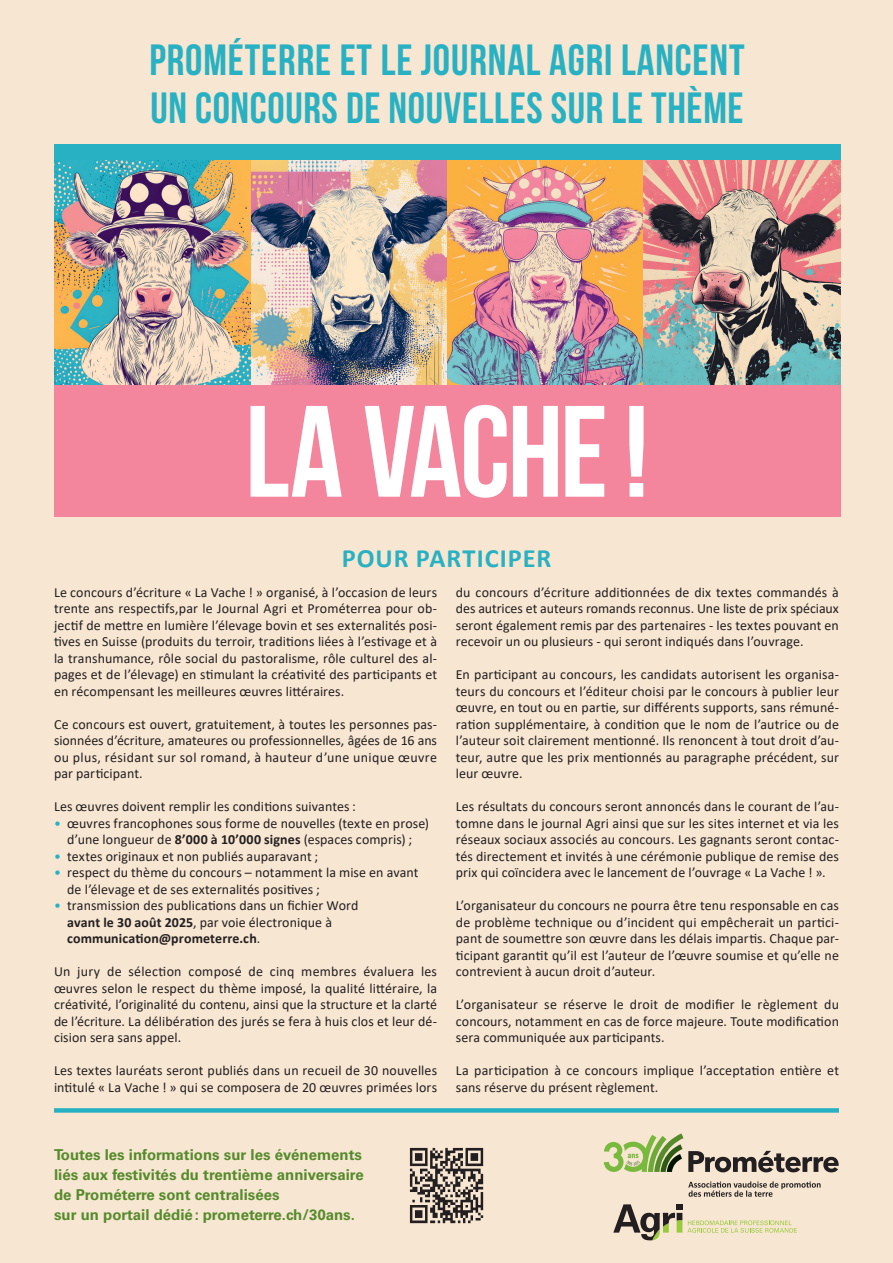
<style>
.page{position:relative;width:893px;height:1263px;background:#f7e6d2}
.page>*{position:absolute;margin:0;border:0;box-sizing:border-box;transform-origin:0 0}
.t1{font:700 129.6px "Bebas Neue";letter-spacing:-.02em;color:#fff}
.t2{font:43.65px/47.7px "Bebas Neue";letter-spacing:.02em;color:#28b1c2}
.t3{font:700 26.4px "Calibri";letter-spacing:.035em;color:#28b1c2}
.t4{font:700 15px/19.8px "Univers LT Std";color:#558b2b}
.t5{font:13.95px/16.5px "Calibri";letter-spacing:.005em;color:#231f20;text-align:justify}
.s1{color:#28b1c2}
.s2{font-weight:700}
</style>
<div class="page">
<svg style="left:688px;top:1181px;width:133px;height:16px"></svg>
<svg style="left:604px;top:1133px;width:235px;height:39px"></svg>
<svg style="left:613px;top:1204px;width:184px;height:36px"></svg>
<img style="left:54px;top:160px;width:589px;height:226px">
<img style="left:643px;top:160px;width:197px;height:226px">
<div style="left:54px;top:386px;width:786px;height:131px;background:#f3859d"></div>
<div style="left:54px;top:144px;width:786px;height:16px;background:#28b1c2"></div>
<img style="left:409px;top:1147px;width:75px;height:77px">
<div style="left:54px;top:1108px;width:785px;height:5px;background:#28b1c2"></div>
<h2 class="t2" style="left:150px;top:36px;width:597px">PROMÉTERRE ET LE JOURNAL AGRI LANCENT<br>UN CONCOURS DE NOUVELLES SUR LE THÈME</h2>
<h1 class="t1" style="left:245px;top:381px;width:405px">LA VACHE!</h1>
<h3 class="t3" style="left:342px;top:539px;width:211px">POUR PARTICIPER</h3>
<p class="t5" style="left:54px;top:583px;width:385px">Le concours d’écriture « La Vache ! » organisé, à l’occasion de leurs trente ans respectifs,par le Journal Agri et Prométerrea pour ob&shy;jectif de mettre en lumière l’élevage bovin et ses externalités posi&shy;tives en Suisse (produits du terroir, traditions liées à l’estivage et à la transhumance, rôle social du pastoralisme, rôle culturel des al&shy;pages et de l’élevage) en stimulant la créativité des participants et en récompensant les meilleures œuvres littéraires.</p>
<p class="t5" style="left:54px;top:715px;width:385px">Ce concours est ouvert, gratuitement, à toutes les personnes pas&shy;sionnées d’écriture, amateures ou professionnelles, âgées de 16 ans ou plus, résidant sur sol romand, à hauteur d’une unique œuvre par participant.</p>
<p class="t5" style="left:54px;top:798px;width:304px">Les œuvres doivent remplir les conditions suivantes :</p>
<p class="t5" style="left:54px;top:814px;width:377px;text-align:center"><span class="s1">•</span> œuvres francophones sous forme de nouvelles (texte en prose) d’une longueur de <span class="s2">8’000 à 10’000 signes</span> (espaces compris) ;</p>
<p class="t5" style="left:54px;top:847px;width:266px"><span class="s1">•</span> textes originaux et non publiés auparavant ;</p>
<p class="t5" style="left:67px;top:864px;width:353px;text-indent:-13px"><span class="s1">•</span> respect du thème du concours – notamment la mise en avant de l’élevage et de ses externalités positives ;</p>
<p class="t5" style="left:67px;top:897px;width:293px;text-align:left;text-indent:-13px"><span class="s1">•</span> transmission des publications dans un fichier Word <span class="s2">avant le 30 août 2025</span>, par voie électronique à <span class="s2">communication@prometerre.ch</span>.</p>
<p class="t5" style="left:54px;top:963px;width:385px">Un jury de sélection composé de cinq membres évaluera les œuvres selon le respect du thème imposé, la qualité littéraire, la créativité, l’originalité du contenu, ainsi que la structure et la clarté de l’écriture. La délibération des jurés se fera à huis clos et leur dé&shy;cision sera sans appel.</p>
<p class="t5" style="left:54px;top:1062px;width:385px">Les textes lauréats seront publiés dans un recueil de 30 nouvelles intitulé « La Vache ! » qui se composera de 20 œuvres primées lors</p>
<p class="t5" style="left:456px;top:583px;width:385px">du concours d’écriture additionnées de dix textes commandés à des autrices et auteurs romands reconnus. Une liste de prix spéciaux seront également remis par des partenaires - les textes pouvant en recevoir un ou plusieurs - qui seront indiqués dans l’ouvrage.</p>
<p class="t5" style="left:456px;top:666px;width:385px">En participant au concours, les candidats autorisent les organisa&shy;teurs du concours et l’éditeur choisi par le concours à publier leur œuvre, en tout ou en partie, sur différents supports, sans rémuné&shy;ration supplémentaire, à condition que le nom de l’autrice ou de l’auteur soit clairement mentionné. Ils renoncent à tout droit d’au&shy;teur, autre que les prix mentionnés au paragraphe précédent, sur leur œuvre.</p>
<p class="t5" style="left:456px;top:798px;width:385px">Les résultats du concours seront annoncés dans le courant de l’au&shy;tomne dans le journal Agri ainsi que sur les sites internet et via les réseaux sociaux associés au concours. Les gagnants seront contac&shy;tés directement et invités à une cérémonie publique de remise des prix qui coïncidera avec le lancement de l’ouvrage « La Vache ! ».</p>
<p class="t5" style="left:456px;top:897px;width:385px">L’organisateur du concours ne pourra être tenu responsable en cas de problème technique ou d’incident qui empêcherait un partici&shy;pant de soumettre son œuvre dans les délais impartis. Chaque par&shy;ticipant garantit qu’il est l’auteur de l’œuvre soumise et qu’elle ne contrevient à aucun droit d’auteur.</p>
<p class="t5" style="left:456px;top:996px;width:385px">L’organisateur se réserve le droit de modifier le règlement du concours, notamment en cas de force majeure. Toute modification sera communiquée aux participants.</p>
<p class="t5" style="left:456px;top:1062px;width:385px">La participation à ce concours implique l’acceptation entière et sans réserve du présent règlement.</p>
<p class="t4" style="left:54px;top:1145px;width:311px">Toutes les informations sur les événements liés aux festivités du trentième anniversaire de Prométerre sont centralisées<br>sur un portail dédié: prometerre.ch/30ans.</p>
</div>
